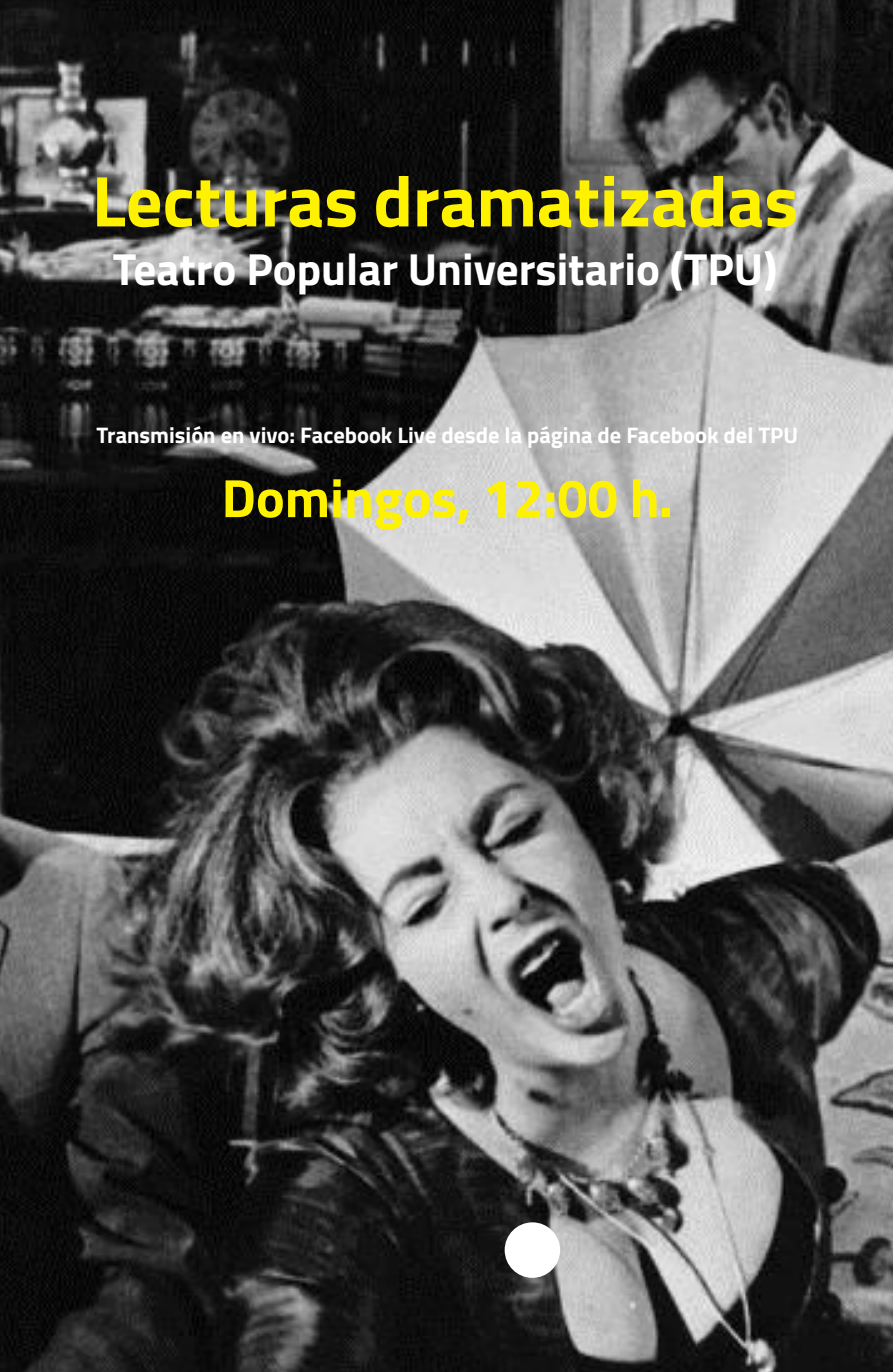
<style>
.page{position:relative;width:893px;height:1372px;background:#fff}
.page>*{position:absolute;margin:0;border:0;box-sizing:border-box;transform-origin:0 0}
.t1{font:700 72px "Titillium";color:#fff200}
.t2{font:700 54px "Titillium";color:#fff200}
.t3{font:700 45px "Titillium";color:#fff}
.t4{font:700 22.5px "Titillium";color:#fff}
</style>
<div class="page">
<img style="left:0;top:0;width:893px;height:1371px">
<div style="left:505px;top:1222px;width:55px;height:55px;background:#fff;border-radius:50%"></div>
<h1 class="t1" style="left:92px;top:146px;width:708px">Lecturas dramatizadas</h1>
<h3 class="t3" style="left:113px;top:235px;width:666px">Teatro Popular Universitario (TPU)</h3>
<p class="t4" style="left:97px;top:418px;width:703px">Transmisión en vivo: Facebook Live desde la página de Facebook del TPU</p>
<h2 class="t2" style="left:222px;top:457px;width:453px">Domingos, 12:00 h.</h2>
</div>
